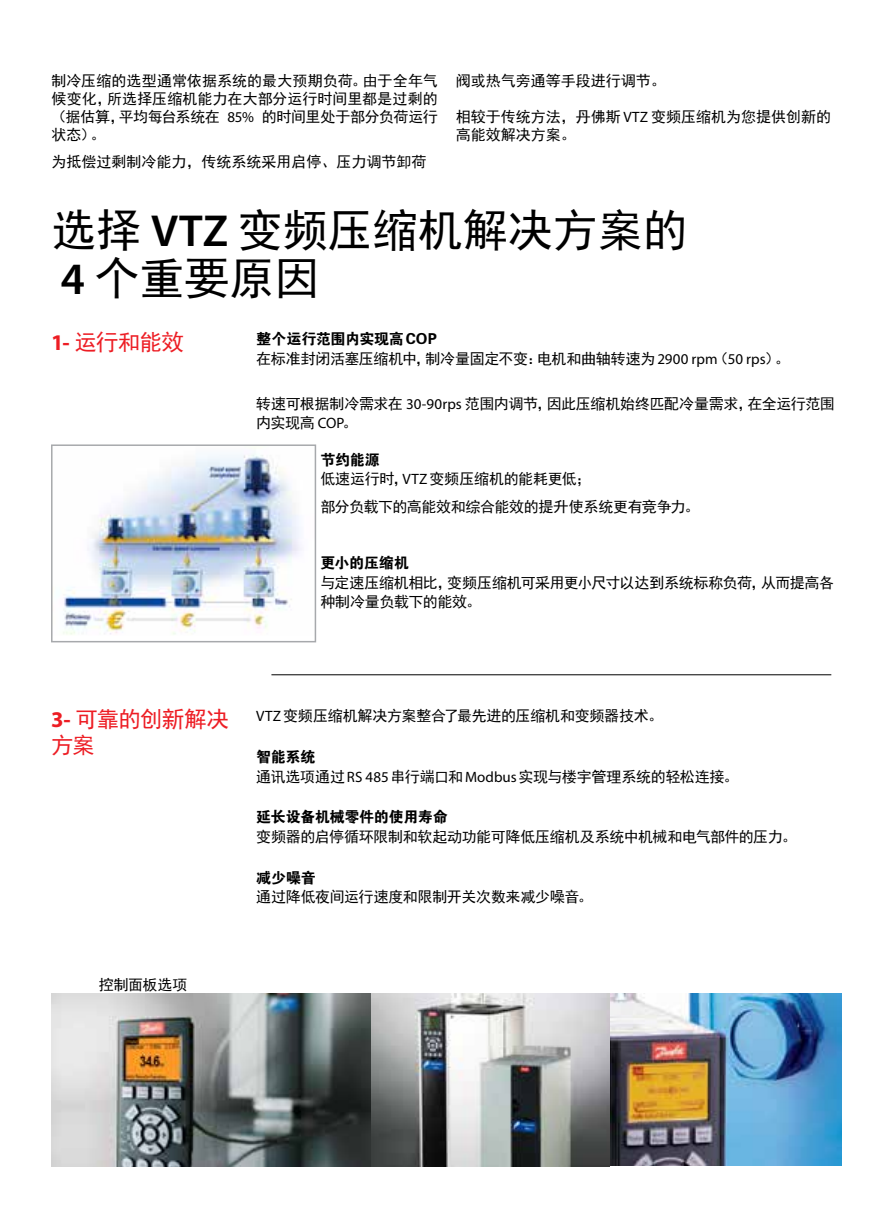
<style>
.page{position:relative;width:893px;height:1212px;background:#fff}
.page>*{position:absolute;margin:0;border:0;box-sizing:border-box;transform-origin:0 0}
.t1{font:45px/48px "Sim Hei";color:#000}
.t2{font:22.5px/25.5px "Sim Hei";letter-spacing:-.035em;color:#ed1d24}
.t3{font:15px/18px "Sim Hei";letter-spacing:-.015em;color:#000}
.t4{font:15px "FZDHTJW GB1 0";letter-spacing:-.02em;color:#000}
.s1{font-family:"Myriad Pro"}
.s2{font-family:"Myriad Pro";font-weight:600}
.s3{font-family:"Myriad Pro";font-weight:700}
</style>
<div class="page">
<hr style="left:271px;top:674px;width:560px;height:1px;background:#000">
<img style="left:63px;top:453px;width:239px;height:182px">
<div style="left:51px;top:444px;width:265px;height:198px;border:2px solid #a7a9ac"></div>
<img style="left:51px;top:994px;width:791px;height:172px">
<p class="t3" style="left:51px;top:72px;width:388px;text-align:justify">制冷压缩的选型通常依据系统的最大预期负荷。由于全年气候变化，所选择压缩机能力在大部分运行时间里都是过剩的（据估算，平均每台系统在 <span class="s1">85%</span> 的时间里处于部分负荷运行状态）。</p>
<p class="t3" style="left:51px;top:152px;width:376px">为抵偿过剩制冷能力，传统系统采用启停、压力调节卸荷</p>
<p class="t3" style="left:456px;top:72px;width:211px">阀或热气旁通等手段进行调节。</p>
<p class="t3" style="left:456px;top:108px;width:377px">相较于传统方法，丹佛斯 <span class="s1">VTZ</span> 变频压缩机为您提供创新的高能效解决方案。</p>
<h1 class="t1" style="left:51px;top:206px;width:638px">选择 <span class="s2">VTZ</span> 变频压缩机解决方案的<br><span class="s2">4</span> 个重要原因</h1>
<h2 class="t2" style="left:51px;top:330px;width:134px"><span class="s3">1-</span> 运行和能效</h2>
<p class="t4" style="left:256px;top:331px;width:182px">整个运行范围内实现高 COP</p>
<p class="t3" style="left:256px;top:349px;width:535px">在标准封闭活塞压缩机中，制冷量固定不变：电机和曲轴转速为<span class="s1">2900 rpm</span>（<span class="s1">50 rps</span>）。</p>
<p class="t3" style="left:256px;top:394px;width:580px;line-height:19.5px">转速可根据制冷需求在 <span class="s1">30-90rps</span> 范围内调节，因此压缩机始终匹配冷量需求，在全运行范围内实现高 <span class="s1">COP</span>。</p>
<p class="t4" style="left:320px;top:451px;width:61px">节约能源</p>
<p class="t3" style="left:320px;top:465px;width:381px;line-height:28px">低速运行时，<span class="s1">VTZ</span>变频压缩机的能耗更低；<br>部分负载下的高能效和综合能效的提升使系统更有竞争力。</p>
<p class="t4" style="left:320px;top:555px;width:90px">更小的压缩机</p>
<p class="t3" style="left:320px;top:573px;width:515px;line-height:19.5px">与定速压缩机相比，变频压缩机可采用更小尺寸以达到系统标称负荷，从而提高各种制冷量负载下的能效。</p>
<h2 class="t2" style="left:51px;top:706px;width:179px"><span class="s3">3-</span> 可靠的创新解决方案</h2>
<p class="t3" style="left:256px;top:707px;width:408px"><span class="s1">VTZ</span>变频压缩机解决方案整合了最先进的压缩机和变频器技术。</p>
<p class="t4" style="left:256px;top:749px;width:61px">智能系统</p>
<p class="t3" style="left:256px;top:767px;width:484px">通讯选项通过<span class="s1">RS 485</span>串行端口和<span class="s1">Modbus</span>实现与楼宇管理系统的轻松连接。</p>
<p class="t4" style="left:256px;top:809px;width:193px">延长设备机械零件的使用寿命</p>
<p class="t3" style="left:256px;top:828px;width:542px">变频器的启停循环限制和软起动功能可降低压缩机及系统中机械和电气部件的压力。</p>
<p class="t4" style="left:256px;top:869px;width:61px">减少噪音</p>
<p class="t3" style="left:256px;top:888px;width:338px">通过降低夜间运行速度和限制开关次数来减少噪音。</p>
<p class="t3" style="left:99px;top:976px;width:90px">控制面板选项</p>
</div>
